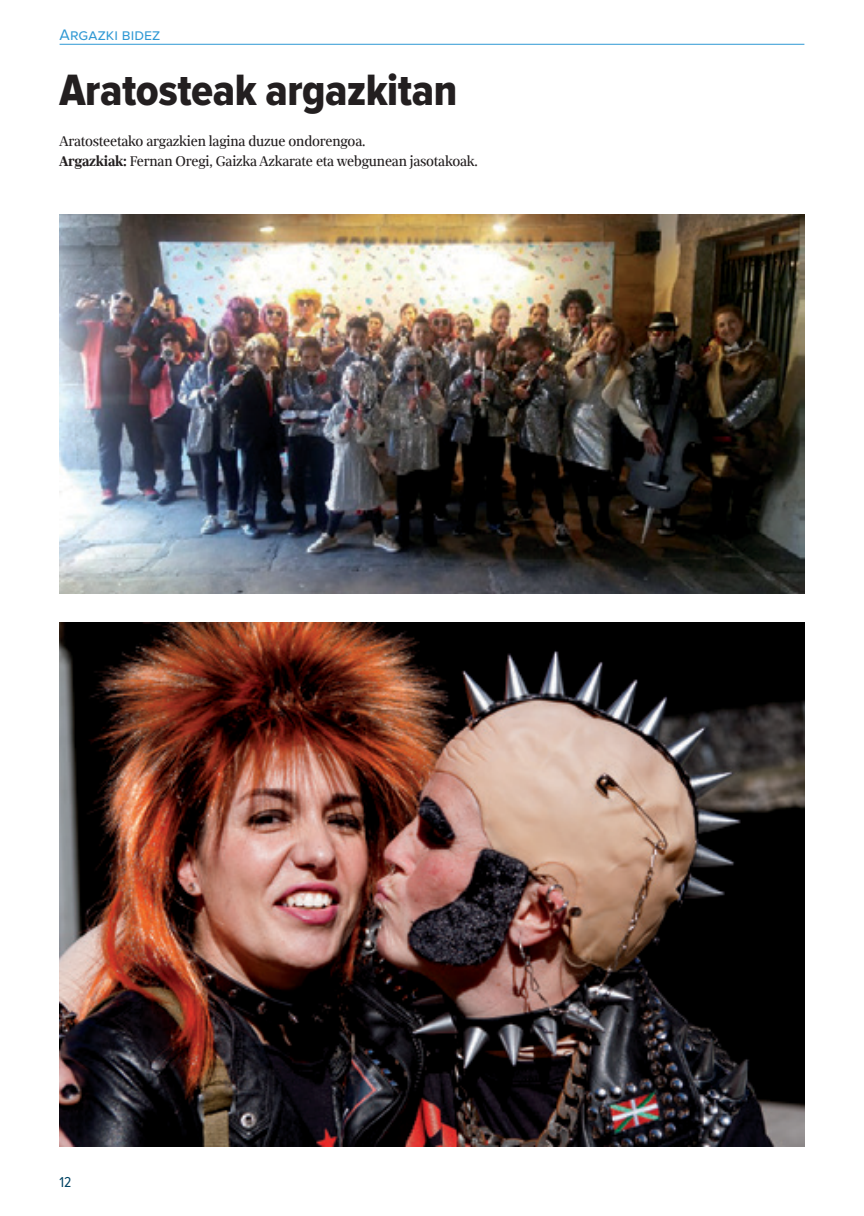
<style>
.page{position:relative;width:864px;height:1216px;background:#fff}
.page>*{position:absolute;margin:0;border:0;box-sizing:border-box;transform-origin:0 0}
.Titulua-30{font:45.5px "Proxima Nova Cond Extrabld";letter-spacing:-.01em;color:#231f20}
.Testua-Hasi{font:15.75px/19.2px "Milio";letter-spacing:-.015em;color:#231f20}
.Saila{font:15.75px "Proxima Nova S";letter-spacing:.005em;color:#2e98d4}
.t1{font:14.88px "Proxima Nova Cond";color:#014363}
.s1{font-weight:700}
</style>
<div class="page">
<hr style="left:60px;top:44px;width:744px;height:1px;background:#2e98d4">
<img style="left:60px;top:215px;width:744px;height:378px">
<img style="left:60px;top:623px;width:744px;height:523px">
<p class="Saila" style="left:60px;top:26px;width:102px">Argazki bidez</p>
<p class="Titulua-30" style="left:60px;top:65px;width:399px">Aratosteak argazkitan</p>
<p class="Testua-Hasi" style="left:60px;top:132px;width:419px">Aratosteetako argazkien lagina duzue ondorengoa.<br><span class="s1">Argazkiak:</span> Fernan Oregi, Gaizka Azkarate eta webgunean jasotakoak.</p>
<p class="t1" style="left:60px;top:1173px;width:13px">12</p>
</div>
